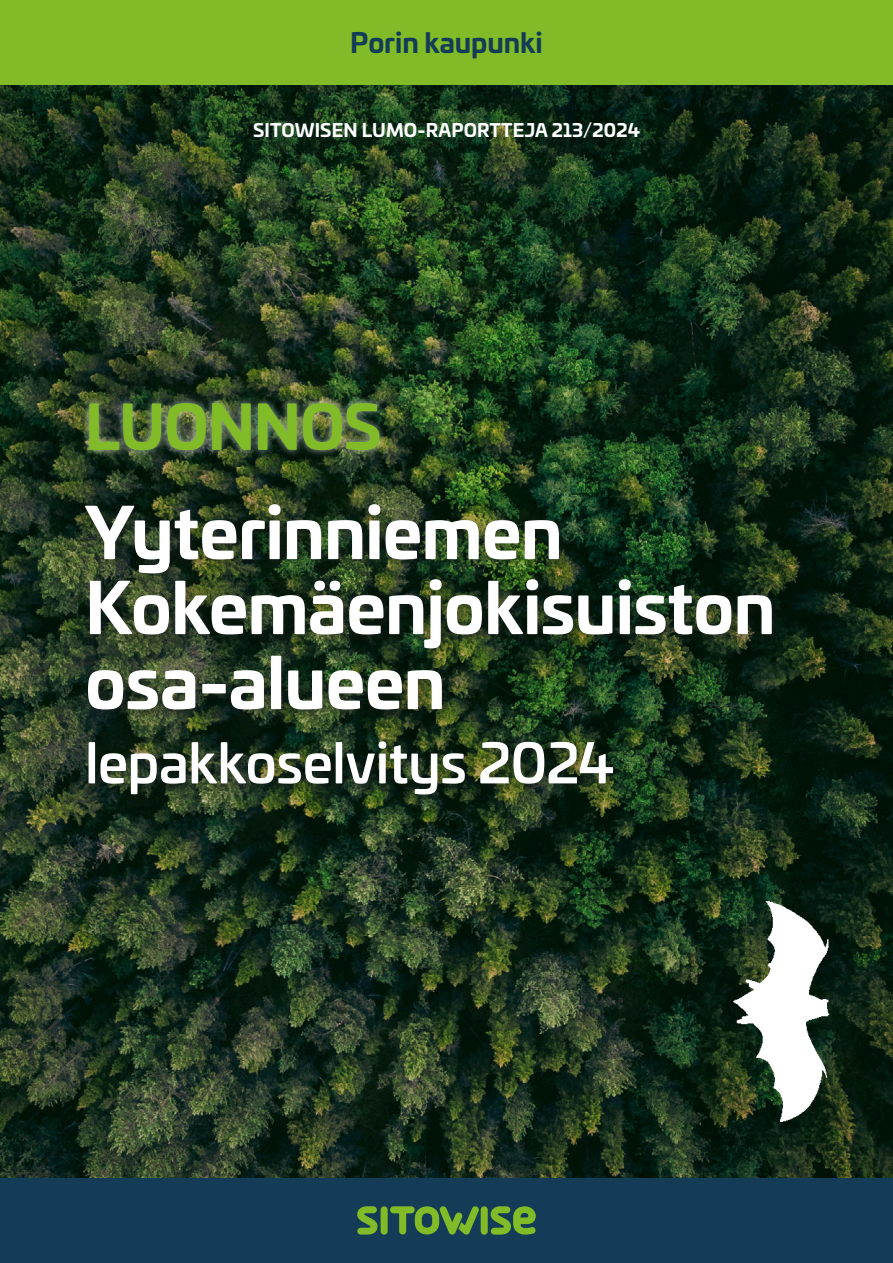
<style>
.page{position:relative;width:893px;height:1263px;background:#fff}
.page>*{position:absolute;margin:0;border:0;box-sizing:border-box;transform-origin:0 0}
.kansiotsikko_bold{font:700 69px/75px "Univia Pro";letter-spacing:-.01em;color:#fff}
.kansiotsikko_medium{font:700 60px "Univia Pro";letter-spacing:-.015em;color:#81bb27}
.kansiotsikko_medium-2{font:500 54px "Univia Pro";letter-spacing:-.01em;color:#fff}
.t1{font:700 27px "Univia Pro";letter-spacing:-.005em;color:#153c56}
.t2{font:700 18px "Univia Pro";letter-spacing:.01em;color:#fff}
</style>
<div class="page">
<img style="left:0;top:85px;width:893px;height:1093px">
<div style="left:0;top:1178px;width:893px;height:85px;background:#153c56"></div>
<div style="left:0;top:0;width:893px;height:85px;background:#81bb27"></div>
<div style="left:381px;top:1206px;width:7px;height:28px;background:#81bb27;border-radius:3px"></div>
<div style="left:481px;top:1206px;width:7px;height:28px;background:#81bb27;border-radius:3px"></div>
<svg style="left:357px;top:1206px;width:21px;height:28px"></svg>
<svg style="left:390px;top:1206px;width:89px;height:28px"></svg>
<svg style="left:491px;top:1206px;width:45px;height:29px"></svg>
<img style="left:728px;top:894px;width:106px;height:233px">
<div style="left:80px;top:498px;width:704px;height:308px;background:#1d1d1b;opacity:.5"></div>
<div style="left:82px;top:395px;width:304px;height:63px;background:#fff;opacity:.6"></div>
<p class="t1" style="left:350px;top:21px;width:194px">Porin kaupunki</p>
<p class="t2" style="left:253px;top:116px;width:388px">SITOWISEN LUMO-RAPORTTEJA 213/2024</p>
<p class="kansiotsikko_medium" style="left:85px;top:379px;width:298px">LUONNOS</p>
<p class="kansiotsikko_bold" style="left:85px;top:490px;width:692px">Yyterinniemen<br>Kokemäenjokisuiston osa-alueen</p>
<p class="kansiotsikko_medium-2" style="left:85px;top:721px;width:531px">lepakkoselvitys 2024</p>
</div>
